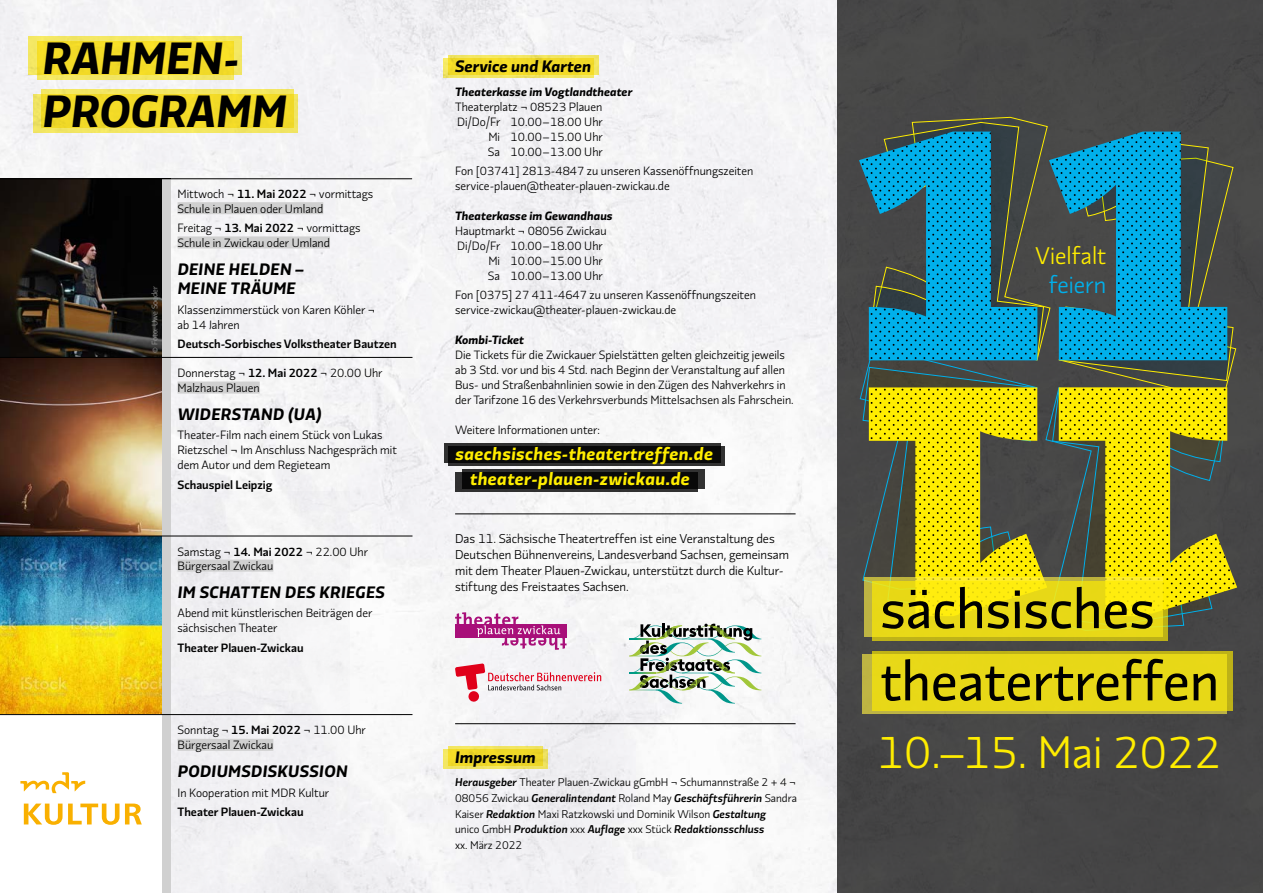
<style>
.page{position:relative;width:1263px;height:893px;background:#fff}
.page>*{position:absolute;margin:0;border:0;box-sizing:border-box;transform-origin:0 0}
.t1{font:55.5px/72.3px "Divenire";color:#000}
.t2{font:300 45.3px "Divenire";color:#ffed00}
.t3{font:italic 700 45px/52.9px "Divenire";color:#000}
.t4{font:300 24px "Divenire";color:#ffed00}
.t5{font:300 24px "Divenire";color:#00b0eb}
.t6{font:italic 700 18px/24.6px "Divenire";letter-spacing:.015em;color:#ffed00;text-align:center}
.t7{font:italic 700 16.5px/19.5px "Divenire";letter-spacing:.02em;color:#000}
.t8{font:italic 700 16.5px "Divenire";color:#000}
.t9{font:300 12.75px/15.9px "Divenire";color:#000}
.t10{font:300 12px/15px "Divenire";color:#000}
.t11{font:500 12px "Divenire";color:#000}
.t12{font:italic 700 12px "Divenire";color:#000}
.t13{font:300 11.25px/15.8px "Divenire";color:#000}
.t14{font:300 7.95px "Divenire";letter-spacing:.005em;color:#9d9d9c}
.s1{font-weight:500}
.s2{font-weight:500;font-style:italic}
</style>
<div class="page">
<div style="left:0;top:0;width:838px;height:893px;background:#f4f4f6"></div>
<div style="left:838px;top:0;width:425px;height:893px;background:#464646"></div>
<div style="left:171px;top:491px;width:179px;height:402px;background:#f1f1f3"></div>
<svg style="left:859px;top:117px;width:379px;height:514px"></svg>
<svg style="left:455px;top:612px;width:111px;height:38px"></svg>
<svg style="left:629px;top:624px;width:132px;height:79px"></svg>
<img style="left:0;top:180px;width:163px;height:534px">
<div style="left:0;top:715px;width:170px;height:178px;background:#fff"></div>
<svg style="left:864px;top:577px;width:298px;height:60px;background:#d7cb37"></svg>
<svg style="left:872px;top:581px;width:295px;height:59px;background:#ebdb14"></svg>
<div style="left:862px;top:654px;width:365px;height:60px;background:#beb443"></div>
<div style="left:872px;top:651px;width:361px;height:60px;background:#e7d817"></div>
<div style="left:178px;top:202px;width:145px;height:12px;background:#d0d0d0"></div>
<div style="left:178px;top:236px;width:152px;height:12px;background:#d0d0d0"></div>
<div style="left:178px;top:382px;width:82px;height:12px;background:#d0d0d0"></div>
<div style="left:178px;top:560px;width:95px;height:12px;background:#d0d0d0"></div>
<div style="left:178px;top:739px;width:95px;height:12px;background:#d0d0d0"></div>
<div style="left:163px;top:179px;width:8px;height:178px;background:#d0d0d0"></div>
<div style="left:163px;top:357px;width:8px;height:179px;background:#d0d0d0"></div>
<div style="left:163px;top:536px;width:8px;height:179px;background:#d0d0d0"></div>
<div style="left:163px;top:715px;width:8px;height:178px;background:#d0d0d0"></div>
<hr style="left:0;top:179px;width:412px;height:1px;background:#000">
<hr style="left:0;top:357px;width:412px;height:1px;background:#000">
<hr style="left:0;top:536px;width:412px;height:1px;background:#000">
<hr style="left:455px;top:514px;width:340px;height:1px;background:#000">
<hr style="left:455px;top:723px;width:340px;height:1px;background:#000">
<hr style="left:0;top:714px;width:412px;height:1px;background:#000">
<div style="left:28px;top:36px;width:213px;height:38px;background:#f4e863"></div>
<div style="left:41px;top:89px;width:252px;height:38px;background:#f3e763"></div>
<svg style="left:37px;top:41px;width:197px;height:39px;background:#f3dd2e"></svg>
<svg style="left:33px;top:94px;width:265px;height:38px;background:#f1db2f"></svg>
<div style="left:449px;top:55px;width:150px;height:19px;background:#f2e663"></div>
<div style="left:449px;top:746px;width:94px;height:19px;background:#f1e663"></div>
<svg style="left:443px;top:58px;width:150px;height:19px;background:#f1db2e"></svg>
<svg style="left:443px;top:749px;width:105px;height:19px;background:#eed931"></svg>
<div style="left:444px;top:443px;width:277px;height:20px;background:#313131"></div>
<div style="left:449px;top:446px;width:276px;height:19px;background:linear-gradient(to right,#070707,#0b0b0b)"></div>
<div style="left:462px;top:469px;width:242px;height:20px;background:#313131"></div>
<div style="left:455px;top:472px;width:242px;height:19px;background:linear-gradient(to right,#0c0c0c,#070707)"></div>
<svg style="left:455px;top:663px;width:146px;height:27px"></svg>
<div style="left:468px;top:691px;width:11px;height:11px;background:#e0001a;border-radius:5px"></div>
<svg style="left:20px;top:772px;width:122px;height:53px"></svg>
<h3 class="t3" style="left:43px;top:30px;width:246px">RAHMEN-<br>PROGRAMM</h3>
<p class="t14" style="left:148px;top:352px;width:68px;rotate:-90deg">© Foto: Uwe Soeder</p>
<p class="t10" style="left:178px;top:186px;width:197px;line-height:14.2px">Mittwoch ¬ <span class="s1">11. Mai 2022</span> ¬ vormittags<br>Schule in Plauen oder Umland</p>
<p class="t10" style="left:178px;top:220px;width:185px">Freitag ¬ <span class="s1">13. Mai 2022</span> ¬ vormittags<br>Schule in Zwickau oder Umland</p>
<h3 class="t7" style="left:178px;top:259px;width:128px">DEINE HELDEN –<br>MEINE TRÄUME</h3>
<p class="t10" style="left:178px;top:301px;width:199px">Klassenzimmerstück von Karen Köhler ¬ ab 14 Jahren</p>
<p class="t11" style="left:178px;top:335px;width:221px">Deutsch-Sorbisches Volkstheater Bautzen</p>
<p class="t10" style="left:178px;top:365px;width:207px">Donnerstag ¬ <span class="s1">12. Mai 2022</span> ¬ 20.00 Uhr<br>Malzhaus Plauen</p>
<h3 class="t7" style="left:178px;top:404px;width:146px">WIDERSTAND (UA)</h3>
<p class="t10" style="left:178px;top:427px;width:221px">Theater-Film nach einem Stück von Lukas<br>Rietzschel ¬ Im Anschluss Nachgespräch mit dem Autor und dem Regieteam</p>
<p class="t11" style="left:178px;top:475px;width:96px">Schauspiel Leipzig</p>
<p class="t10" style="left:178px;top:544px;width:192px;line-height:14.2px">Samstag ¬ <span class="s1">14. Mai 2022</span> ¬ 22.00 Uhr<br>Bürgersaal Zwickau</p>
<h3 class="t7" style="left:178px;top:582px;width:209px">IM SCHATTEN DES KRIEGES</h3>
<p class="t10" style="left:178px;top:605px;width:196px">Abend mit künstlerischen Beiträgen der sächsischen Theater</p>
<p class="t11" style="left:178px;top:638px;width:127px">Theater Plauen-Zwickau</p>
<p class="t10" style="left:178px;top:722px;width:190px">Sonntag ¬ <span class="s1">15. Mai 2022</span> ¬ 11.00 Uhr<br>Bürgersaal Zwickau</p>
<h3 class="t7" style="left:178px;top:761px;width:172px">PODIUMSDISKUSSION</h3>
<p class="t10" style="left:178px;top:784px;width:153px">In Kooperation mit MDR Kultur</p>
<p class="t11" style="left:178px;top:803px;width:127px">Theater Plauen-Zwickau</p>
<h3 class="t8" style="left:455px;top:54px;width:138px">Service und Karten</h3>
<p class="t12" style="left:455px;top:82px;width:179px">Theaterkasse im Vogtlandtheater</p>
<p class="t10" style="left:455px;top:98px;width:149px;text-align:right">Theaterplatz ¬ 08523 Plauen<br>Di/Do/Fr 10.00–18.00 Uhr<br>Mi 10.00–15.00 Uhr<br>Sa 10.00–13.00 Uhr</p>
<p class="t10" style="left:455px;top:163px;width:300px">Fon [03741] 2813-4847 zu unseren Kassenöffnungszeiten service-plauen@theater-plauen-zwickau.de</p>
<p class="t12" style="left:455px;top:207px;width:159px">Theaterkasse im Gewandhaus</p>
<p class="t10" style="left:455px;top:223px;width:153px">Hauptmarkt ¬ 08056 Zwickau</p>
<p class="t10" style="left:457px;top:238px;width:147px">Di/Do/Fr 10.00–18.00 Uhr</p>
<p class="t10" style="left:488px;top:253px;width:116px">Mi 10.00–15.00 Uhr</p>
<p class="t10" style="left:488px;top:268px;width:116px">Sa 10.00–13.00 Uhr</p>
<p class="t10" style="left:455px;top:287px;width:302px">Fon [0375] 27 411-4647 zu unseren Kassenöffnungszeiten service-zwickau@theater-plauen-zwickau.de</p>
<p class="t12" style="left:455px;top:331px;width:70px">Kombi-Ticket</p>
<p class="t10" style="left:455px;top:347px;width:340px">Die Tickets für die Zwickauer Spielstätten gelten gleichzeitig jeweils ab 3 Std. vor und bis 4 Std. nach Beginn der Veranstaltung auf allen Bus- und Straßenbahnlinien sowie in den Zügen des Nahverkehrs in der Tarifzone 16 des Verkehrsverbunds Mittelsachsen als Fahrschein.</p>
<p class="t10" style="left:455px;top:422px;width:146px">Weitere Informationen unter:</p>
<h3 class="t6" style="left:456px;top:441px;width:259px">saechsisches-theatertreffen.de theater-plauen-zwickau.de</h3>
<p class="t9" style="left:455px;top:530px;width:335px">Das 11. Sächsische Theatertreffen ist eine Veranstaltung des Deutschen Bühnenvereins, Landesverband Sachsen, gemeinsam mit dem Theater Plauen-Zwickau, unterstützt durch die Kultur&shy;stiftung des Freistaates Sachsen.</p>
<h3 class="t8" style="left:455px;top:744px;width:82px">Impressum</h3>
<p class="t13" style="left:455px;top:774px;width:343px"><span class="s2">Herausgeber</span> Theater Plauen-Zwickau gGmbH ¬ Schumannstraße 2 + 4 ¬ 08056 Zwickau <span class="s2">Generalintendant</span> Roland May <span class="s2">Geschäftsführerin</span> Sandra Kaiser <span class="s2">Redaktion</span> Maxi Ratzkowski und Dominik Wilson <span class="s2">Gestaltung<br></span>unico GmbH <span class="s2">Produktion</span> xxx <span class="s2">Auflage</span> xxx Stück <span class="s2">Redaktionsschluss<br></span>xx. März 2022</p>
<h3 class="t4" style="left:1035px;top:237px;width:72px">Vielfalt</h3>
<h3 class="t5" style="left:1049px;top:266px;width:59px">feiern</h3>
<h1 class="t1" style="left:880px;top:570px;width:340px">sächsisches theatertreffen</h1>
<h2 class="t2" style="left:877px;top:718px;width:346px">10.–15. Mai 2022</h2>
</div>
